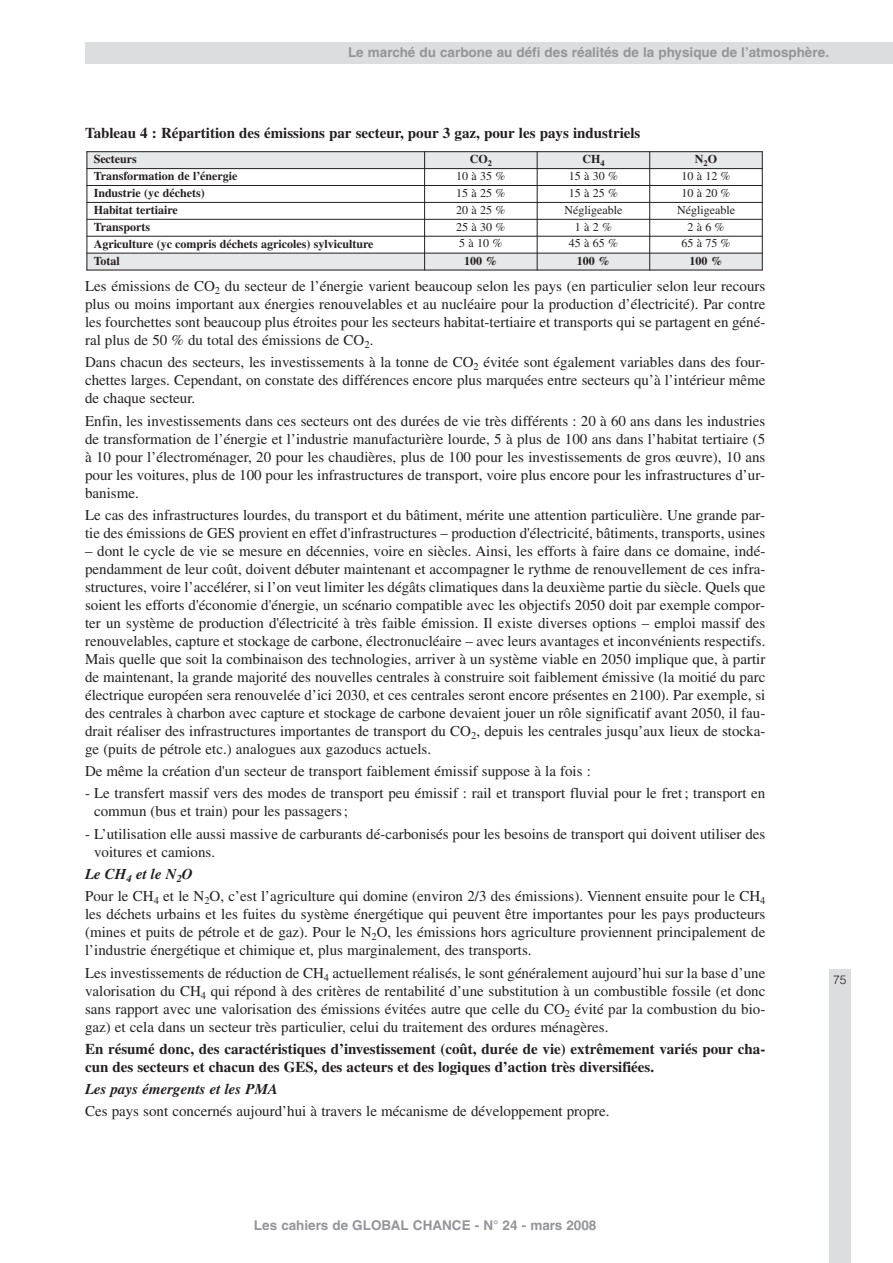
<style>
.page{position:relative;width:893px;height:1263px;background:#fff}
.page>*{position:absolute;margin:0;border:0;box-sizing:border-box;transform-origin:0 0}
.t1{font:15px/18px "Times";color:#231f20;text-align:justify}
.t2{font:700 15px/18px "Times";color:#231f20}
.t3{font:italic 700 15px "Times";color:#231f20}
.t4{font:700 13.5px "Helvetica";color:#939598}
.t5{font:700 12px "Times";color:#231f20}
.t6{font:12px "Times";color:#231f20}
.t7{font:300 12px "Helvetica";color:#231f20}
.s1{font-weight:700;font-style:italic}
</style>
<div class="page">
<div style="left:87px;top:151px;width:338px;height:18px;background:#e7e8e9"></div>
<div style="left:425px;top:151px;width:112px;height:18px;background:#e7e8e9"></div>
<div style="left:537px;top:151px;width:113px;height:18px;background:#e7e8e9"></div>
<div style="left:650px;top:151px;width:113px;height:18px;background:#e7e8e9"></div>
<div style="left:87px;top:253px;width:338px;height:17px;background:#e7e8e9"></div>
<div style="left:425px;top:253px;width:112px;height:17px;background:#e7e8e9"></div>
<div style="left:537px;top:253px;width:113px;height:17px;background:#e7e8e9"></div>
<div style="left:650px;top:253px;width:113px;height:17px;background:#e7e8e9"></div>
<hr style="left:87px;top:151px;width:1px;height:119px;background:#231f20">
<hr style="left:424px;top:151px;width:1px;height:119px;background:#231f20">
<hr style="left:537px;top:151px;width:1px;height:119px;background:#231f20">
<hr style="left:649px;top:151px;width:1px;height:119px;background:#231f20">
<hr style="left:762px;top:151px;width:1px;height:119px;background:#231f20">
<hr style="left:87px;top:151px;width:676px;height:1px;background:#231f20">
<hr style="left:87px;top:168px;width:676px;height:1px;background:#231f20">
<hr style="left:87px;top:185px;width:676px;height:1px;background:#231f20">
<hr style="left:87px;top:202px;width:676px;height:1px;background:#231f20">
<hr style="left:87px;top:219px;width:676px;height:1px;background:#231f20">
<hr style="left:87px;top:236px;width:676px;height:1px;background:#231f20">
<hr style="left:87px;top:253px;width:676px;height:1px;background:#231f20">
<hr style="left:87px;top:270px;width:676px;height:1px;background:#231f20">
<div style="left:829px;top:969px;width:21px;height:294px;background:#dcdddf"></div>
<div style="left:85px;top:43px;width:808px;height:21px;background:#dcdddf"></div>
<p class="t4" style="left:348px;top:47px;width:483px">Le marché du carbone au défi des réalités de la physique de l’atmosphère.</p>
<p class="t2" style="left:85px;top:125px;width:557px">Tableau 4 : Répartition des émissions par secteur, pour 3 gaz, pour les pays industriels</p>
<p class="t5" style="left:94px;top:155px;width:45px">Secteurs</p>
<p class="t5" style="left:470px;top:155px;width:24px">CO<sub>2</sub></p>
<p class="t5" style="left:582px;top:155px;width:24px">CH<sub>4</sub></p>
<p class="t5" style="left:695px;top:155px;width:24px">N<sub>2</sub>O</p>
<p class="t5" style="left:94px;top:172px;width:145px">Transformation de l’énergie</p>
<p class="t6" style="left:456px;top:172px;width:51px">10à35%</p>
<p class="t6" style="left:569px;top:172px;width:51px">15à30%</p>
<p class="t6" style="left:681px;top:172px;width:51px">10à12%</p>
<p class="t5" style="left:94px;top:189px;width:113px">Industrie (yc déchets)</p>
<p class="t6" style="left:456px;top:189px;width:51px">15à25%</p>
<p class="t6" style="left:569px;top:189px;width:51px">15à25%</p>
<p class="t6" style="left:681px;top:189px;width:51px">10à20%</p>
<p class="t5" style="left:94px;top:206px;width:86px">Habitat tertiaire</p>
<p class="t6" style="left:456px;top:205px;width:51px">20à25%</p>
<p class="t6" style="left:564px;top:205px;width:59px">Négligeable</p>
<p class="t6" style="left:677px;top:205px;width:59px">Négligeable</p>
<p class="t5" style="left:94px;top:223px;width:58px">Transports</p>
<p class="t6" style="left:456px;top:222px;width:51px">25à30%</p>
<p class="t6" style="left:575px;top:222px;width:39px">1à2%</p>
<p class="t6" style="left:687px;top:222px;width:39px">2à6%</p>
<p class="t5" style="left:94px;top:239px;width:281px">Agriculture (yc compris déchets agricoles) sylviculture</p>
<p class="t6" style="left:459px;top:239px;width:45px">5à10%</p>
<p class="t6" style="left:569px;top:239px;width:51px">45à65%</p>
<p class="t6" style="left:681px;top:239px;width:51px">65à75%</p>
<p class="t5" style="left:94px;top:256px;width:28px">Total</p>
<p class="t5" style="left:464px;top:256px;width:35px">100 %</p>
<p class="t5" style="left:577px;top:256px;width:35px">100 %</p>
<p class="t5" style="left:689px;top:256px;width:35px">100 %</p>
<p class="t1" style="left:85px;top:279px;width:682px">Les émissions de CO<sub>2</sub> du secteur de l’énergie varient beaucoup selon les pays (en particulier selon leur recours plus ou moins important aux énergies renouvelables et au nucléaire pour la production d’électricité). Par contre les fourchettes sont beaucoup plus étroites pour les secteurs habitat-tertiaire et transports qui se partagent en géné&shy;ral plus de 50 % du total des émissions de CO<sub>2</sub>.</p>
<p class="t1" style="left:85px;top:355px;width:682px">Dans chacun des secteurs, les investissements à la tonne de CO<sub>2</sub> évitée sont également variables dans des four&shy;chettes larges. Cependant, on constate des différences encore plus marquées entre secteurs qu’à l’intérieur même de chaque secteur.</p>
<p class="t1" style="left:85px;top:413px;width:682px">Enfin, les investissements dans ces secteurs ont des durées de vie très différents : 20 à 60 ans dans les industries de transformation de l’énergie et l’industrie manufacturière lourde, 5 à plus de 100 ans dans l’habitat tertiaire (5 à 10 pour l’électroménager, 20 pour les chaudières, plus de 100 pour les investissements de gros œuvre), 10 ans pour les voitures, plus de 100 pour les infrastructures de transport, voire plus encore pour les infrastructures d’ur&shy;banisme.</p>
<p class="t1" style="left:85px;top:507px;width:682px">Le cas des infrastructures lourdes, du transport et du bâtiment, mérite une attention particulière. Une grande par&shy;tie des émissions de GES provient en effet d'infrastructures – production d'électricité, bâtiments, transports, usines</p>
<p class="t1" style="left:85px;top:543px;width:682px">– dont le cycle de vie se mesure en décennies, voire en siècles. Ainsi, les efforts à faire dans ce domaine, indé&shy;pendamment de leur coût, doivent débuter maintenant et accompagner le rythme de renouvellement de ces infra&shy;structures, voire l’accélérer, si l’on veut limiter les dégâts climatiques dans la deuxième partie du siècle. Quels que soient les efforts d'économie d'énergie, un scénario compatible avec les objectifs 2050 doit par exemple compor&shy;ter un système de production d'électricité à très faible émission. Il existe diverses options – emploi massif des renouvelables, capture et stockage de carbone, électronucléaire – avec leurs avantages et inconvénients respectifs.<br>Mais quelle que soit la combinaison des technologies, arriver à un système viable en 2050 implique que, à partir de maintenant, la grande majorité des nouvelles centrales à construire soit faiblement émissive (la moitié du parc électrique européen sera renouvelée d’ici 2030, et ces centrales seront encore présentes en 2100). Par exemple, si des centrales à charbon avec capture et stockage de carbone devaient jouer un rôle significatif avant 2050, il fau&shy;drait réaliser des infrastructures importantes de transport du CO<sub>2</sub>, depuis les centrales jusqu’aux lieux de stocka&shy;ge (puits de pétrole etc.) analogues aux gazoducs actuels.</p>
<p class="t1" style="left:85px;top:764px;width:507px">De même la création d'un secteur de transport faiblement émissif suppose à la fois :</p>
<p class="t1" style="left:94px;top:786px;width:673px;text-indent:-9px">- Le transfert massif vers des modes de transport peu émissif : rail et transport fluvial pour le fret; transport en commun (bus et train) pour les passagers;</p>
<p class="t1" style="left:94px;top:826px;width:673px;text-indent:-9px">- L’utilisation elle aussi massive de carburants dé-carbonisés pour les besoins de transport qui doivent utiliser des voitures et camions.</p>
<p class="t1" style="left:85px;top:865px;width:682px;line-height:22px"><span class="s1">Le CH</span><sub>4</sub> <span class="s1">et le N</span><sub>2</sub><span class="s1">O<br></span>Pour le CH<sub>4</sub> et le N<sub>2</sub>O, c’est l’agriculture qui domine (environ 2/3 des émissions). Viennent ensuite pour le CH<sub>4</sub></p>
<p class="t1" style="left:85px;top:907px;width:682px">les déchets urbains et les fuites du système énergétique qui peuvent être importantes pour les pays producteurs (mines et puits de pétrole et de gaz). Pour le N<sub>2</sub>O, les émissions hors agriculture proviennent principalement de l’industrie énergétique et chimique et, plus marginalement, des transports.</p>
<p class="t1" style="left:85px;top:965px;width:682px">Les investissements de réduction de CH<sub>4</sub> actuellement réalisés, le sont généralement aujourd’hui sur la base d’une valorisation du CH<sub>4</sub> qui répond à des critères de rentabilité d’une substitution à un combustible fossile (et donc sans rapport avec une valorisation des émissions évitées autre que celle du CO<sub>2</sub> évité par la combustion du bio&shy;gaz) et cela dans un secteur très particulier, celui du traitement des ordures ménagères.</p>
<p class="t2" style="left:85px;top:1041px;width:682px">En résumé donc, des caractéristiques d’investissement (coût, durée de vie) extrêmement variés pour cha&shy;cun des secteurs et chacun des GES, des acteurs et des logiques d’action très diversifiées.</p>
<p class="t3" style="left:85px;top:1084px;width:195px">Les pays émergents et les PMA</p>
<p class="t1" style="left:85px;top:1104px;width:526px">Ces pays sont concernés aujourd’hui à travers le mécanisme de développement propre.</p>
<p class="t4" style="left:254px;top:1220px;width:344px">Les cahiers de GLOBAL CHANCE - N° 24 - mars 2008</p>
<p class="t7" style="left:833px;top:973px;width:15px">75</p>
</div>
